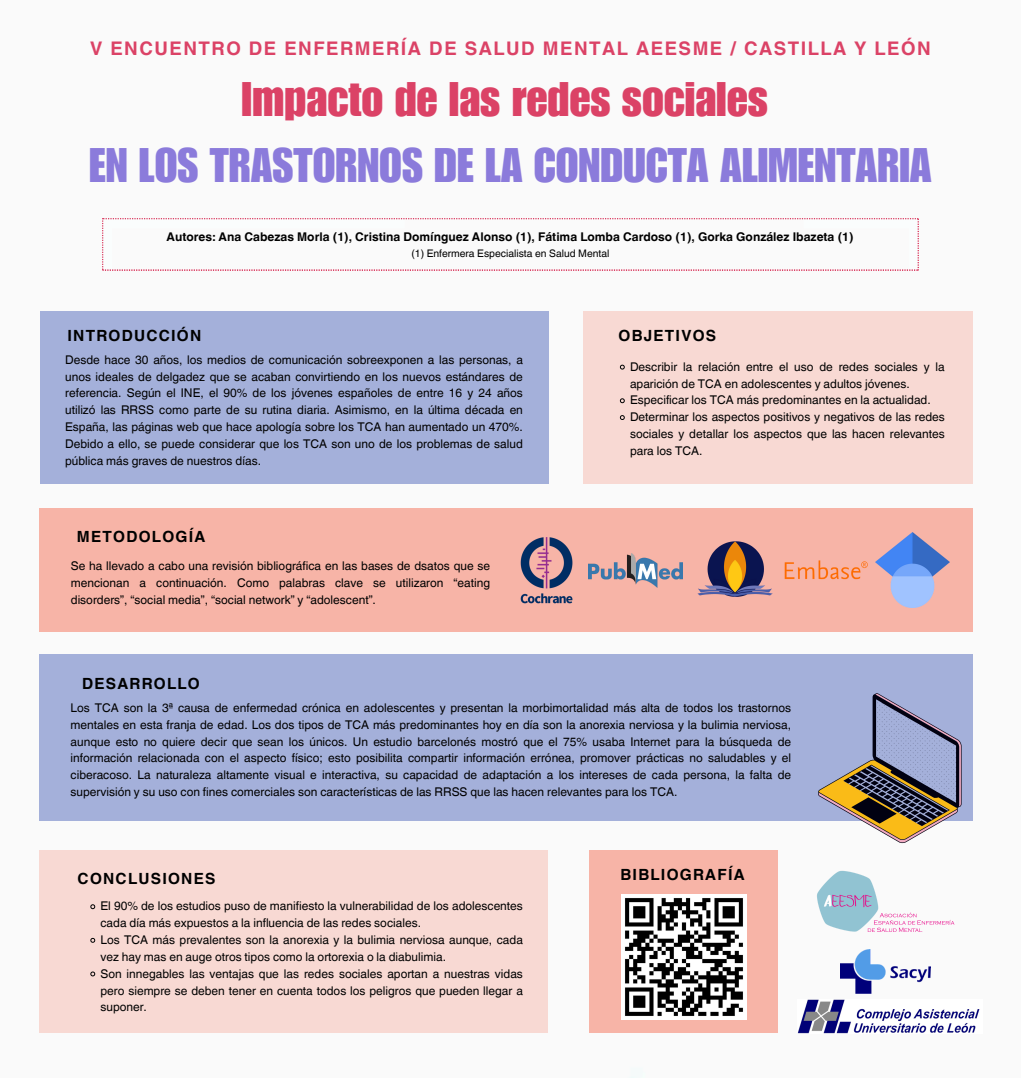
<style>
.page{position:relative;width:1021px;height:1078px;background:#fff}
.page>*{position:absolute;margin:0;border:0;box-sizing:border-box;transform-origin:0 0}
.t1{font:47.2px/66px "Impact LT Std";color:#8b7bdb;text-align:center}
.t2{font:700 18.72px "Helvetica World";letter-spacing:.08em;color:#db4266}
.t3{font:700 15.4px "Helvetica World";letter-spacing:.08em;color:#000}
.t4{font:12px/16.8px "Helvetica World";color:#000;text-align:justify}
.t5{font:700 12px "Helvetica World";color:#000}
.t6{font:10.4px "Helvetica World";color:#000}
.s1{color:#db4266}
</style>
<div class="page">
<svg style="left:39px;top:1016px;width:105px;height:17px"></svg>
<svg style="left:102px;top:218px;width:816px;height:52px"></svg>
<div style="left:583px;top:311px;width:390px;height:173px;background:#f8d9d3"></div>
<div style="left:40px;top:311px;width:508px;height:173px;background:#a4b0da"></div>
<div style="left:40px;top:654px;width:933px;height:166px;background:#a4b0da"></div>
<div style="left:40px;top:849px;width:508px;height:183px;background:#f8d9d3"></div>
<div style="left:40px;top:508px;width:932px;height:124px;background:#f7b4a7"></div>
<img style="left:520px;top:537px;width:53px;height:67px">
<img style="left:588px;top:553px;width:85px;height:34px">
<img style="left:673px;top:541px;width:100px;height:56px">
<img style="left:784px;top:560px;width:84px;height:20px">
<img style="left:875px;top:533px;width:75px;height:74px">
<svg style="left:818px;top:693px;width:143px;height:149px"></svg>
<div style="left:589px;top:849px;width:189px;height:183px;background:#f7b4a7"></div>
<img style="left:816px;top:870px;width:139px;height:62px">
<img style="left:840px;top:949px;width:90px;height:44px">
<img style="left:797px;top:999px;width:183px;height:34px">
<img style="left:621px;top:894px;width:125px;height:125px">
<svg style="left:620px;top:365px;width:4px;height:4px"></svg>
<svg style="left:620px;top:398px;width:4px;height:5px"></svg>
<svg style="left:620px;top:415px;width:4px;height:5px"></svg>
<svg style="left:90px;top:904px;width:5px;height:4px"></svg>
<svg style="left:90px;top:937px;width:5px;height:5px"></svg>
<svg style="left:90px;top:971px;width:5px;height:5px"></svg>
<p class="t2" style="left:90px;top:33px;width:842px">V ENCUENTRO DE ENFERMERÍA DE SALUD MENTAL AEESME / CASTILLA Y LEÓN</p>
<p class="t1" style="left:89px;top:72px;width:844px"><span class="s1">Impacto de las redes sociales<br></span>EN LOS TRASTORNOS DE LA CONDUCTA ALIMENTARIA</p>
<h1 class="t5" style="left:167px;top:227px;width:688px">Autores: Ana Cabezas Morla (1), Cristina Domínguez Alonso (1), Fátima Lomba Cardoso (1), Gorka González Ibazeta (1)</h1>
<p class="t6" style="left:411px;top:247px;width:199px">(1) Enfermera Especialista en Salud Mental</p>
<p class="t3" style="left:67px;top:323px;width:135px">INTRODUCCIÓN</p>
<p class="t4" style="left:65px;top:351px;width:459px">Desde hace 30 años, los medios de comunicación sobreexponen a las personas, a unos ideales de delgadez que se acaban convirtiendo en los nuevos estándares de referencia. Según el INE, el 90% de los jóvenes españoles de entre 16 y 24 años utilizó las RRSS como parte de su rutina diaria. Asimismo, en la última década en España, las páginas web que hace apología sobre los TCA han aumentado un 470%.<br>Debido a ello, se puede considerar que los TCA son uno de los problemas de salud pública más graves de nuestros días.</p>
<p class="t3" style="left:77px;top:524px;width:130px">METODOLOGÍA</p>
<h3 class="t4" style="left:71px;top:557px;width:421px">Se ha llevado a cabo una revisión bibliográfica en las bases de dsatos que se mencionan a continuación. Como palabras clave se utilizaron “eating disorders”, “social media”, “social network” y “adolescent”.</h3>
<p class="t3" style="left:618px;top:323px;width:99px">OBJETIVOS</p>
<p class="t4" style="left:630px;top:358px;width:316px">Describir la relación entre el uso de redes sociales y la aparición de TCA en adolescentes y adultos jóvenes.</p>
<h3 class="t4" style="left:630px;top:392px;width:302px">Especificar los TCA más predominantes en la actualidad.</h3>
<p class="t4" style="left:630px;top:408px;width:316px">Determinar los aspectos positivos y negativos de las redes sociales y detallar los aspectos que las hacen relevantes para los TCA.</p>
<p class="t3" style="left:82px;top:671px;width:119px">DESARROLLO</p>
<p class="t4" style="left:71px;top:699px;width:722px">Los TCA son la 3ª causa de enfermedad crónica en adolescentes y presentan la morbimortalidad más alta de todos los trastornos mentales en esta franja de edad. Los dos tipos de TCA más predominantes hoy en día son la anorexia nerviosa y la bulimia nerviosa, aunque esto no quiere decir que sean los únicos. Un estudio barcelonés mostró que el 75% usaba Internet para la búsqueda de información relacionada con el aspecto físico; esto posibilita compartir información errónea, promover prácticas no saludables y el ciberacoso. La naturaleza altamente visual e interactiva, su capacidad de adaptación a los intereses de cada persona, la falta de supervisión y su uso con fines comerciales son características de las RRSS que las hacen relevantes para los TCA.</p>
<p class="t3" style="left:78px;top:865px;width:139px">CONCLUSIONES</p>
<p class="t4" style="left:100px;top:897px;width:424px">El 90% de los estudios puso de manifiesto la vulnerabilidad de los adolescentes cada día más expuestos a la influencia de las redes sociales.</p>
<h3 class="t4" style="left:100px;top:931px;width:424px">Los TCA más prevalentes son la anorexia y la bulimia nerviosa aunque, cada vez hay mas en auge otros tipos como la ortorexia o la diabulimia.</h3>
<p class="t4" style="left:100px;top:965px;width:424px">Son innegables las ventajas que las redes sociales aportan a nuestras vidas pero siempre se deben tener en cuenta todos los peligros que pueden llegar a suponer.</p>
<p class="t3" style="left:620px;top:862px;width:126px">BIBLIOGRAFÍA</p>
</div>
